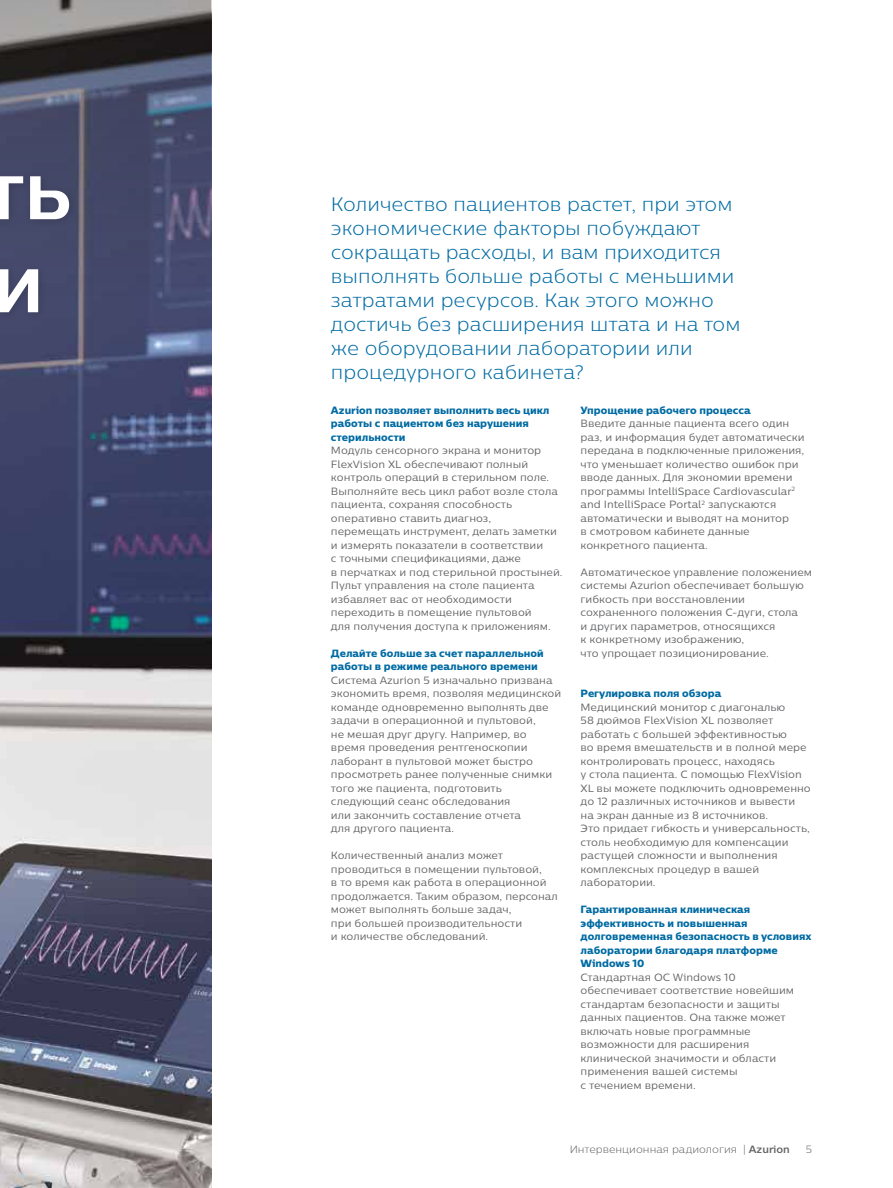
<style>
.page{position:relative;width:893px;height:1188px;background:#fff}
.page>*{position:absolute;margin:0;border:0;box-sizing:border-box;transform-origin:0 0}
.t1{font:700 82.5px/93px "Centrale Sans Pro";color:#fff}
.t2{font:300 19.5px/24px "Centrale Sans Pro";color:#006ba3}
.t3{font:10.5px/13.5px "Centrale Sans Pro";color:#636466}
.t4{font:10.5px/13.5px "Centrale Sans Pro X Bold";color:#006ba3}
.t5{font:300 10.5px "Centrale Sans Pro";color:#636466}
.s1{font-weight:700}
</style>
<div class="page">
<img style="left:0;top:0;width:212px;height:1188px">
<svg style="left:0;top:0;width:211px;height:298px;background:#515367"></svg>
<div style="left:0;top:97px;width:79px;height:412px;background:#424768"></div>
<h1 class="t1" style="left:-18px;top:142px;width:91px">ть и</h1>
<p class="t2" style="left:331px;top:192px;width:411px">Количество пациентов растет, при этом экономические факторы побуждают сокращать расходы, и вам приходится выполнять больше работы с меньшими затратами ресурсов. Как этого можно достичь без расширения штата и на том же оборудовании лаборатории или процедурного кабинета?</p>
<p class="t4" style="left:331px;top:403px;width:220px">Azurion позволяет выполнить весь цикл работы с пациентом без нарушения стерильности</p>
<p class="t3" style="left:331px;top:444px;width:233px">Модуль сенсорного экрана и монитор FlexVision XL обеспечивают полный контроль операций в стерильном поле.<br>Выполняйте весь цикл работ возле стола пациента, сохраняя способность оперативно ставить диагноз, перемещать инструмент, делать заметки и измерять показатели в соответствии<br>с точными спецификациями, даже<br>в перчатках и под стерильной простыней.<br>Пульт управления на столе пациента избавляет вас от необходимости переходить в помещение пультовой<br>для получения доступа к приложениям.</p>
<p class="t4" style="left:331px;top:646px;width:214px">Делайте больше за счет параллельной работы в режиме реального времени</p>
<p class="t3" style="left:331px;top:673px;width:232px">Система Azurion 5 изначально призвана экономить время, позволяя медицинской команде одновременно выполнять две задачи в операционной и пультовой,<br>не мешая друг другу. Например, во время проведения рентгеноскопии лаборант в пультовой может быстро просмотреть ранее полученные снимки того же пациента, подготовить следующий сеанс обследования<br>или закончить составление отчета<br>для другого пациента.</p>
<p class="t3" style="left:331px;top:849px;width:228px">Количественный анализ может проводиться в помещении пультовой,<br>в то время как работа в операционной продолжается. Таким образом, персонал может выполнять больше задач,<br>при большей производительности<br>и количестве обследований.</p>
<p class="t4" style="left:581px;top:403px;width:172px">Упрощение рабочего процесса</p>
<p class="t3" style="left:581px;top:417px;width:226px">Введите данные пациента всего один раз, и информация будет автоматически передана в подключенные приложения, что уменьшает количество ошибок при вводе данных. Для экономии времени программы IntelliSpace Cardiovascular<sup>2 </sup>and IntelliSpace Portal<sup>2</sup> запускаются автоматически и выводят на монитор<br>в смотровом кабинете данные конкретного пациента.</p>
<p class="t3" style="left:581px;top:565px;width:233px">Автоматическое управление положением системы Azurion обеспечивает большую гибкость при восстановлении сохраненного положения С-дуги, стола<br>и других параметров, относящихся<br>к конкретному изображению,<br>что упрощает позиционирование.</p>
<p class="t4" style="left:581px;top:687px;width:142px">Регулировка поля обзора</p>
<p class="t3" style="left:581px;top:700px;width:232px">Медицинский монитор с диагональю<br>58 дюймов FlexVision XL позволяет работать с большей эффективностью<br>во время вмешательств и в полной мере контролировать процесс, находясь<br>у стола пациента. С помощью FlexVision XL вы можете подключить одновременно до 12 различных источников и вывести на экран данные из 8 источников.<br>Это придает гибкость и универсальность, столь необходимую для компенсации растущей сложности и выполнения комплексных процедур в вашей лаборатории.</p>
<p class="t4" style="left:581px;top:903px;width:232px">Гарантированная клиническая эффективность и повышенная долговременная безопасность в условиях лаборатории благодаря платформе<br>Windows 10</p>
<p class="t3" style="left:581px;top:970px;width:215px">Стандартная ОС Windows 10 обеспечивает соответствие новейшим стандартам безопасности и защиты данных пациентов. Она также может включать новые программные возможности для расширения клинической значимости и области применения вашей системы<br>с течением времени.</p>
<p class="t5" style="left:570px;top:1143px;width:221px">Интервенционная радиология | <span class="s1">Azurion</span></p>
<p class="t5" style="left:806px;top:1143px;width:8px">5</p>
</div>
